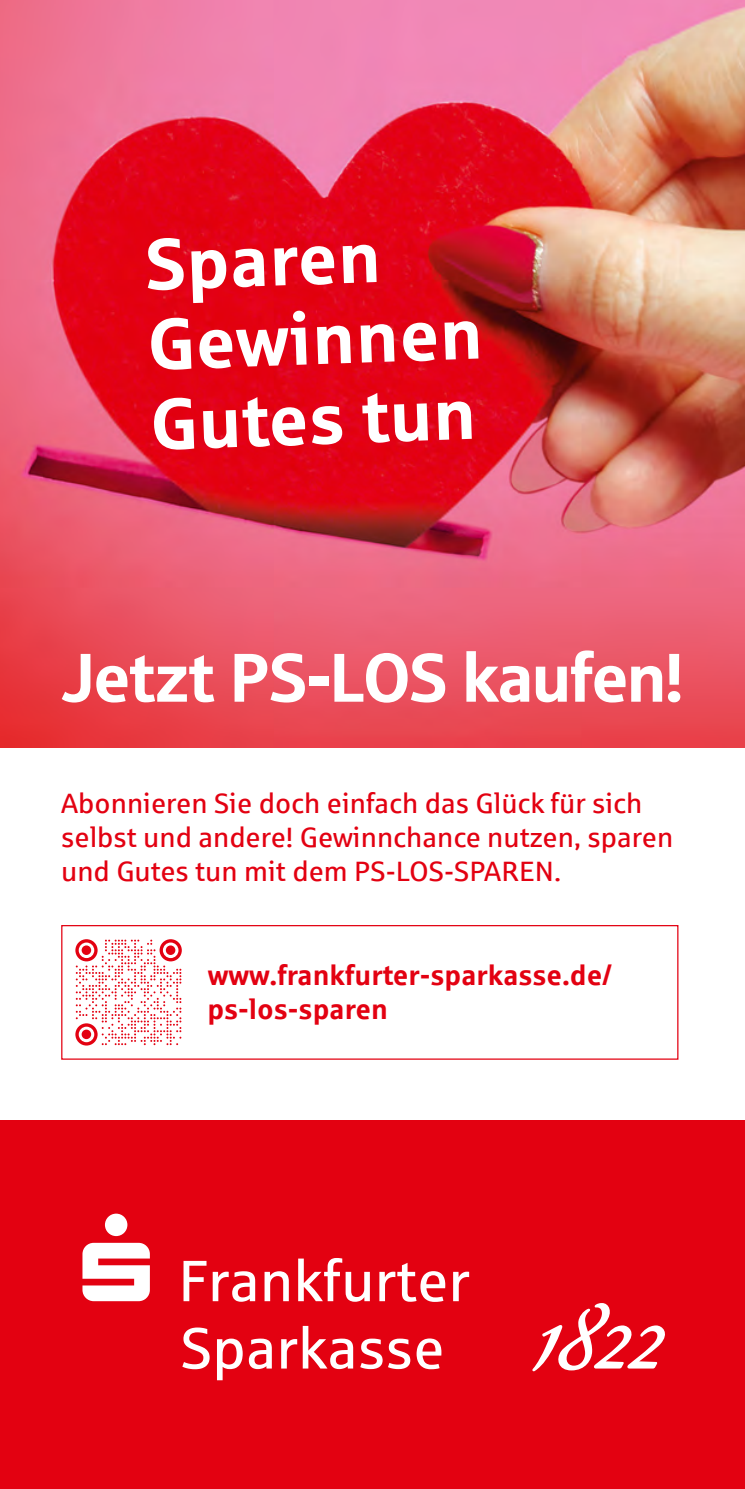
<style>
.page{position:relative;width:745px;height:1489px;background:#fff}
.page>*{position:absolute;margin:0;border:0;box-sizing:border-box;transform-origin:0 0}
.t1{font:700 72.5px/80px "Sparkasse Rg";color:#fff}
.t2{font:68.75px "Sparkasse Head";color:#fff}
.t3{font:28px/33.5px "Sparkasse Rg";color:#e30111}
.t4{font:700 28px/33.5px "Sparkasse Rg";color:#e30111}
</style>
<div class="page">
<img style="left:0;top:0;width:744px;height:747px">
<div style="left:61px;top:925px;width:617px;height:134px;border:1px solid #e30111"></div>
<svg style="left:75px;top:939px;width:107px;height:106px"></svg>
<div style="left:82px;top:945px;width:9px;height:9px;background:#e30111;border-radius:50%"></div>
<div style="left:166px;top:945px;width:9px;height:9px;background:#e30111;border-radius:50%"></div>
<div style="left:82px;top:1029px;width:9px;height:10px;background:#e30111;border-radius:50%"></div>
<div style="left:0;top:1119px;width:744px;height:369px;background:#e30111"></div>
<svg style="left:182px;top:1327px;width:27px;height:42px"></svg>
<svg style="left:217px;top:1338px;width:25px;height:42px"></svg>
<svg style="left:249px;top:1338px;width:23px;height:30px"></svg>
<svg style="left:281px;top:1325px;width:72px;height:43px"></svg>
<svg style="left:360px;top:1338px;width:50px;height:30px"></svg>
<svg style="left:416px;top:1338px;width:25px;height:31px"></svg>
<svg style="left:183px;top:1260px;width:23px;height:40px"></svg>
<svg style="left:212px;top:1271px;width:43px;height:30px"></svg>
<svg style="left:264px;top:1271px;width:24px;height:29px"></svg>
<svg style="left:298px;top:1258px;width:71px;height:43px"></svg>
<svg style="left:379px;top:1262px;width:66px;height:39px"></svg>
<svg style="left:453px;top:1271px;width:16px;height:29px"></svg>
<svg style="left:532px;top:1303px;width:133px;height:68px"></svg>
<svg style="left:82px;top:1213px;width:68px;height:87px"></svg>
<svg style="left:740px;top:0;width:5px;height:5px"></svg>
<p class="t1" style="left:143px;top:222px;width:337px;rotate:-2deg">Sparen<br>Gewinnen<br>Gutes tun</p>
<p class="t2" style="left:61px;top:633px;width:622px">Jetzt PS-LOS kaufen!</p>
<p class="t3" style="left:61px;top:786px;width:613px">Abonnieren Sie doch einfach das Glück für sich selbst und andere! Gewinnchance nutzen, sparen und Gutes tun mit dem PS-LOS-SPAREN.</p>
<p class="t4" style="left:207px;top:957px;width:405px">www.frankfurter-sparkasse.de/ ps-los-sparen</p>
</div>
